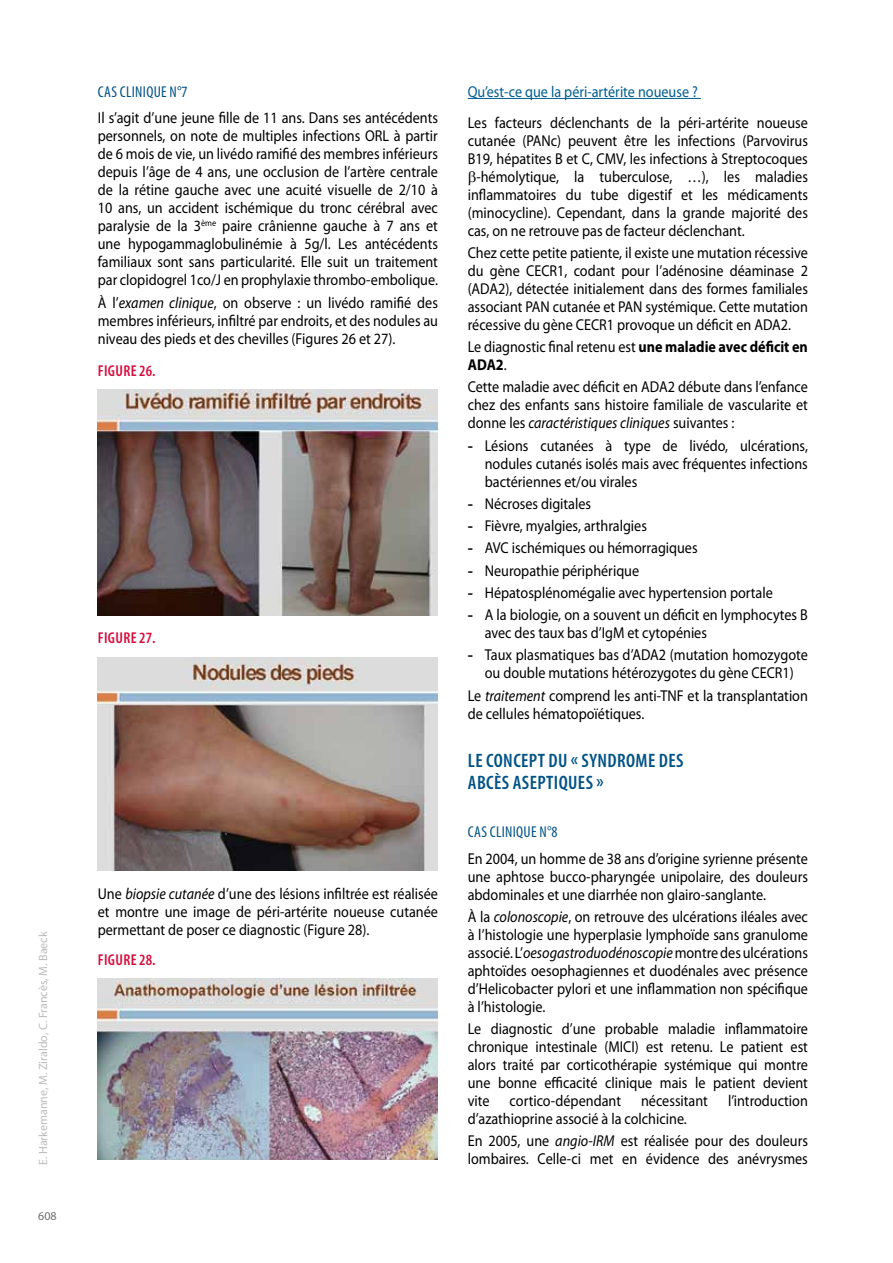
<style>
.page{position:relative;width:893px;height:1263px;background:#fff}
.page>*{position:absolute;margin:0;border:0;box-sizing:border-box;transform-origin:0 0}
.t1{font:600 condensed 19.5px/22.5px "Myriad Pro";letter-spacing:.02em;color:#005286}
.t2{font:15.75px/18px "Myriad Pro";color:#000;text-align:justify;scale:.9 1}
.t3{font:15.75px "Myriad Pro";color:#005e90;scale:.9 1}
.t4{font:condensed 15.75px "Myriad Pro";letter-spacing:.02em;color:#005286}
.t5{font:600 condensed 15.75px "Myriad Pro";letter-spacing:.02em;color:#d60d3d}
.t6{font:12px "Myriad Pro";color:#bcbcbc}
.t7{font:12px "Myriad Pro";color:#706f6f}
.s1{font-style:italic}
.s2{font-weight:700}
.s3{font-family:"Arial"}
</style>
<div class="page">
<hr style="left:468px;top:98px;width:233px;height:1px;background:#005e90">
<img style="left:98px;top:390px;width:340px;height:226px">
<img style="left:98px;top:657px;width:340px;height:214px">
<img style="left:98px;top:979px;width:340px;height:181px">
<p class="t6" style="left:37px;top:1165px;width:235px;rotate:-90deg">E. Harkemanne, M. Ziraldo, C. Francès, M. Baeck</p>
<p class="t7" style="left:38px;top:1210px;width:20px">608</p>
<p class="t4" style="left:98px;top:83px;width:91px">CAS CLINIQUE N°7</p>
<p class="t2" style="left:98px;top:109px;width:380px">Il s’agit d’une jeune fille de 11 ans. Dans ses antécédents personnels, on note de multiples infections ORL à partir de 6 mois de vie, un livédo ramifié des membres inférieurs depuis l’âge de 4 ans, une occlusion de l’artère centrale de la rétine gauche avec une acuité visuelle de 2/10 à 10 ans, un accident ischémique du tronc cérébral avec paralysie de la 3<sup>ème</sup> paire crânienne gauche à 7 ans et une hypogammaglobulinémie à 5g/l. Les antécédents familiaux sont sans particularité. Elle suit un traitement par clopidogrel 1co/J en prophylaxie thrombo-embolique.</p>
<p class="t2" style="left:98px;top:294px;width:379px">À l’<span class="s1">examen clinique</span>, on observe : un livédo ramifié des membres inférieurs, infiltré par endroits, et des nodules au niveau des pieds et des chevilles (Figures 26 et 27).</p>
<p class="t5" style="left:98px;top:362px;width:59px">FIGURE 26.</p>
<p class="t5" style="left:98px;top:629px;width:59px">FIGURE 27.</p>
<p class="t2" style="left:98px;top:884px;width:379px">Une <span class="s1">biopsie cutanée</span> d’une des lésions infiltrée est réalisée et montre une image de péri-artérite noueuse cutanée permettant de poser ce diagnostic (Figure 28).</p>
<p class="t5" style="left:98px;top:951px;width:59px">FIGURE 28.</p>
<p class="t3" style="left:468px;top:83px;width:257px">Qu’est-ce que la péri-artérite noueuse ?</p>
<p class="t2" style="left:468px;top:114px;width:379px">Les facteurs déclenchants de la péri-artérite noueuse</p>
<p class="t2" style="left:468px;top:132px;width:379px">cutanée (PANc) peuvent être les infections (Parvovirus</p>
<p class="t2" style="left:468px;top:150px;width:379px">B19, hépatites B et C, CMV, les infections à Streptocoques</p>
<p class="t2" style="left:476px;top:168px;width:370px">-hémolytique, la tuberculose, …), les maladies</p>
<p class="t2" style="left:468px;top:186px;width:379px">inflammatoires du tube digestif et les médicaments</p>
<p class="t2" style="left:468px;top:204px;width:379px">(minocycline). Cependant, dans la grande majorité des</p>
<p class="t2" style="left:468px;top:222px;width:309px">cas, on ne retrouve pas de facteur déclenchant.</p>
<p class="t2" style="left:468px;top:244px;width:379px">Chez cette petite patiente, il existe une mutation récessive du gène CECR1, codant pour l’adénosine déaminase 2 (ADA2), détectée initialement dans des formes familiales associant PAN cutanée et PAN systémique. Cette mutation récessive du gène CECR1 provoque un déficit en ADA2.</p>
<p class="t2" style="left:468px;top:338px;width:379px">Le diagnostic final retenu est <span class="s2">une maladie avec déficit en<br>ADA2</span>.</p>
<p class="t2" style="left:468px;top:378px;width:379px">Cette maladie avec déficit en ADA2 débute dans l’enfance chez des enfants sans histoire familiale de vascularite et donne les <span class="s1">caractéristiques cliniques</span> suivantes :</p>
<p class="t2" style="left:485px;top:437px;width:361px;text-indent:-17px"><span class="s3">-</span> Lésions cutanées à type de livédo, ulcérations, nodules cutanés isolés mais avec fréquentes infections bactériennes et/ou virales</p>
<p class="t2" style="left:468px;top:495px;width:139px"><span class="s3">-</span> Nécroses digitales</p>
<p class="t2" style="left:468px;top:517px;width:201px"><span class="s3">-</span> Fièvre, myalgies, arthralgies</p>
<p class="t2" style="left:468px;top:539px;width:257px"><span class="s3">-</span> AVC ischémiques ou hémorragiques</p>
<p class="t2" style="left:468px;top:562px;width:192px"><span class="s3">-</span> Neuropathie périphérique</p>
<p class="t2" style="left:468px;top:584px;width:341px"><span class="s3">-</span> Hépatosplénomégalie avec hypertension portale</p>
<p class="t2" style="left:485px;top:606px;width:361px;text-indent:-17px"><span class="s3">-</span> A la biologie, on a souvent un déficit en lymphocytes B avec des taux bas d’IgM et cytopénies</p>
<p class="t2" style="left:468px;top:646px;width:379px;text-align:center"><span class="s3">-</span> Taux plasmatiques bas d’ADA2 (mutation homozygote ou double mutations hétérozygotes du gène CECR1)</p>
<p class="t2" style="left:468px;top:687px;width:379px">Le <span class="s1">traitement</span> comprend les anti-TNF et la transplantation de cellules hématopoïétiques.</p>
<p class="t1" style="left:468px;top:749px;width:217px">LE CONCEPT DU « SYNDROME DES<br>ABCÈS ASEPTIQUES »</p>
<p class="t4" style="left:468px;top:823px;width:91px">CAS CLINIQUE N°8</p>
<p class="t2" style="left:468px;top:849px;width:379px">En 2004, un homme de 38 ans d’origine syrienne présente une aphtose bucco-pharyngée unipolaire, des douleurs abdominales et une diarrhée non glairo-sanglante.</p>
<p class="t2" style="left:468px;top:908px;width:379px">À la <span class="s1">colonoscopie</span>, on retrouve des ulcérations iléales avec à l’histologie une hyperplasie lymphoïde sans granulome associé. L’<span class="s1">oesogastroduodénoscopie</span> montre des ulcérations aphtoïdes oesophagiennes et duodénales avec présence d’Helicobacter pylori et une inflammation non spécifique à l’histologie.</p>
<p class="t2" style="left:468px;top:1020px;width:379px">Le diagnostic d’une probable maladie inflammatoire chronique intestinale (MICI) est retenu. Le patient est alors traité par corticothérapie systémique qui montre une bonne efficacité clinique mais le patient devient vite</p>
<p class="t2" style="left:510px;top:1092px;width:125px">cortico-dépendant</p>
<p class="t2" style="left:641px;top:1092px;width:76px">nécessitant</p>
<p class="t2" style="left:728px;top:1092px;width:90px">l’introduction</p>
<p class="t2" style="left:468px;top:1108px;width:379px;line-height:22.2px">d’azathioprine associé à la colchicine.<br>En 2005, une <span class="s1">angio-IRM</span> est réalisée pour des douleurs</p>
<p class="t2" style="left:468px;top:1150px;width:379px">lombaires. Celle-ci met en évidence des anévrysmes</p>
</div>
